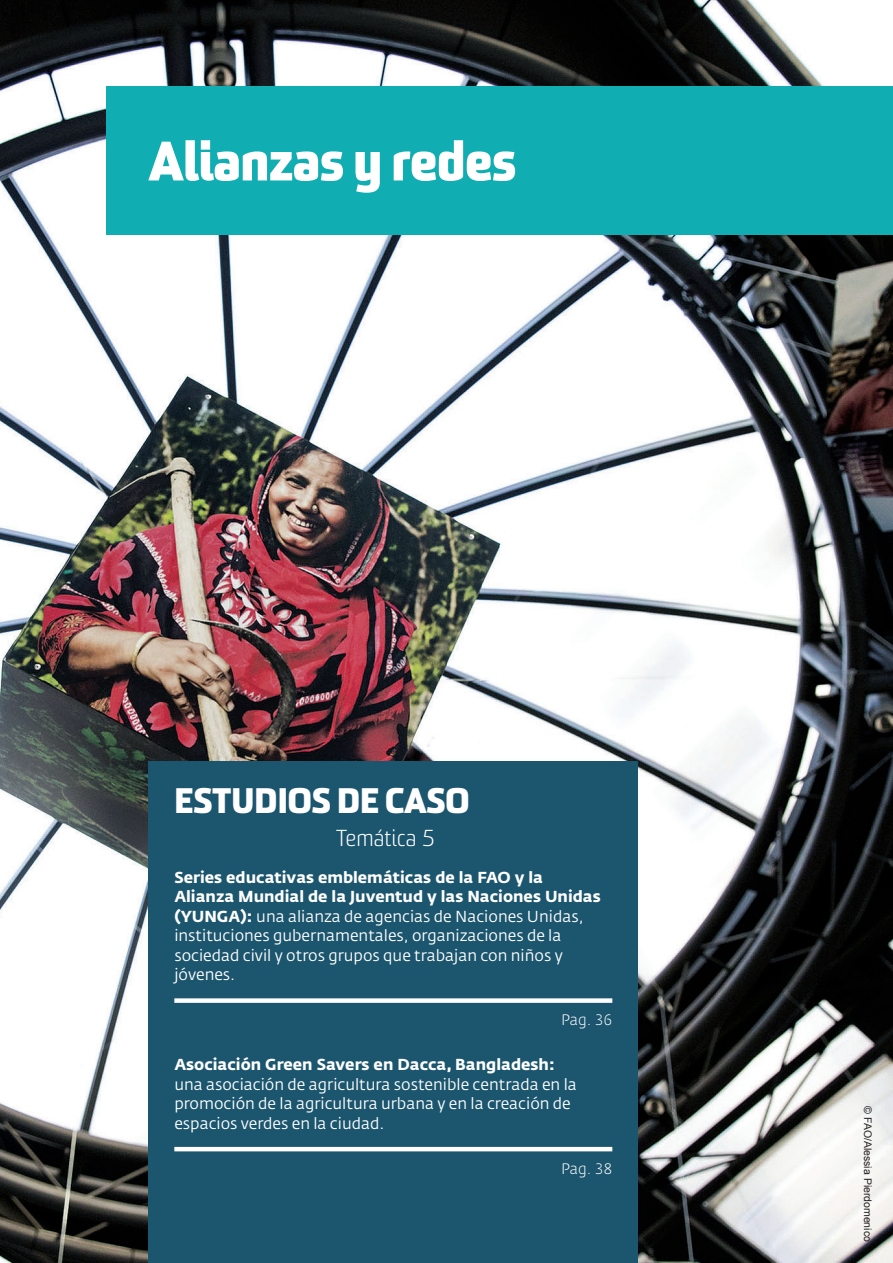
<style>
.page{position:relative;width:893px;height:1263px;background:#fff}
.page>*{position:absolute;margin:0;border:0;box-sizing:border-box;transform-origin:0 0}
.Title_Chapter{font:800 54px "Sommet";color:#fff}
.Chapter_P__Case_Stud{font:800 34.5px "Sommet";color:#fff}
.Chapter_P_-_Theme{font:300 22.5px "Sommet";color:#fff}
.Chapter_P__Text_Case{font:15.75px/19.5px "Fedra Sans Std";color:#fff}
.Chapter_P__Text_Righ{font:300 15px "Fedra Sans Std";color:#fff}
.COPYRIGHT{font:10.5px "Arial";color:#231f20}
.s1{font-weight:700}
</style>
<div class="page">
<img style="left:0;top:0;width:893px;height:1263px">
<div style="left:106px;top:86px;width:787px;height:149px;background:#10aeb2"></div>
<div style="left:149px;top:761px;width:489px;height:502px;background:#1b556e"></div>
<div style="left:174px;top:998px;width:438px;height:5px;background:#fff"></div>
<hr style="left:174px;top:1147px;width:438px;height:4px;background:#fff">
<p class="Title_Chapter" style="left:149px;top:127px;width:369px">Alianzas y redes</p>
<p class="Chapter_P__Case_Stud" style="left:174px;top:778px;width:297px">ESTUDIOS DE CASO</p>
<p class="Chapter_P_-_Theme" style="left:336px;top:824px;width:101px">Temática 5</p>
<p class="Chapter_P__Text_Case" style="left:174px;top:867px;width:428px"><span class="s1">Series educativas emblemáticas de la FAO y la Alianza Mundial de la Juventud y las Naciones Unidas (YUNGA):</span> una alianza de agencias de Naciones Unidas, instituciones gubernamentales, organizaciones de la sociedad civil y otros grupos que trabajan con niños y jóvenes.</p>
<p class="Chapter_P__Text_Righ" style="left:561px;top:1010px;width:53px">Pag. 36</p>
<p class="Chapter_P__Text_Case" style="left:174px;top:1055px;width:404px"><span class="s1">Asociación Green Savers en Dacca, Bangladesh: </span>una asociación de agricultura sostenible centrada en la promoción de la agricultura urbana y en la creación de espacios verdes en la ciudad.</p>
<p class="Chapter_P__Text_Righ" style="left:561px;top:1159px;width:53px">Pag. 38</p>
<p class="COPYRIGHT" style="left:875px;top:1106px;width:137px;rotate:90deg">© FAO/Alessia Pierdomenico</p>
</div>
